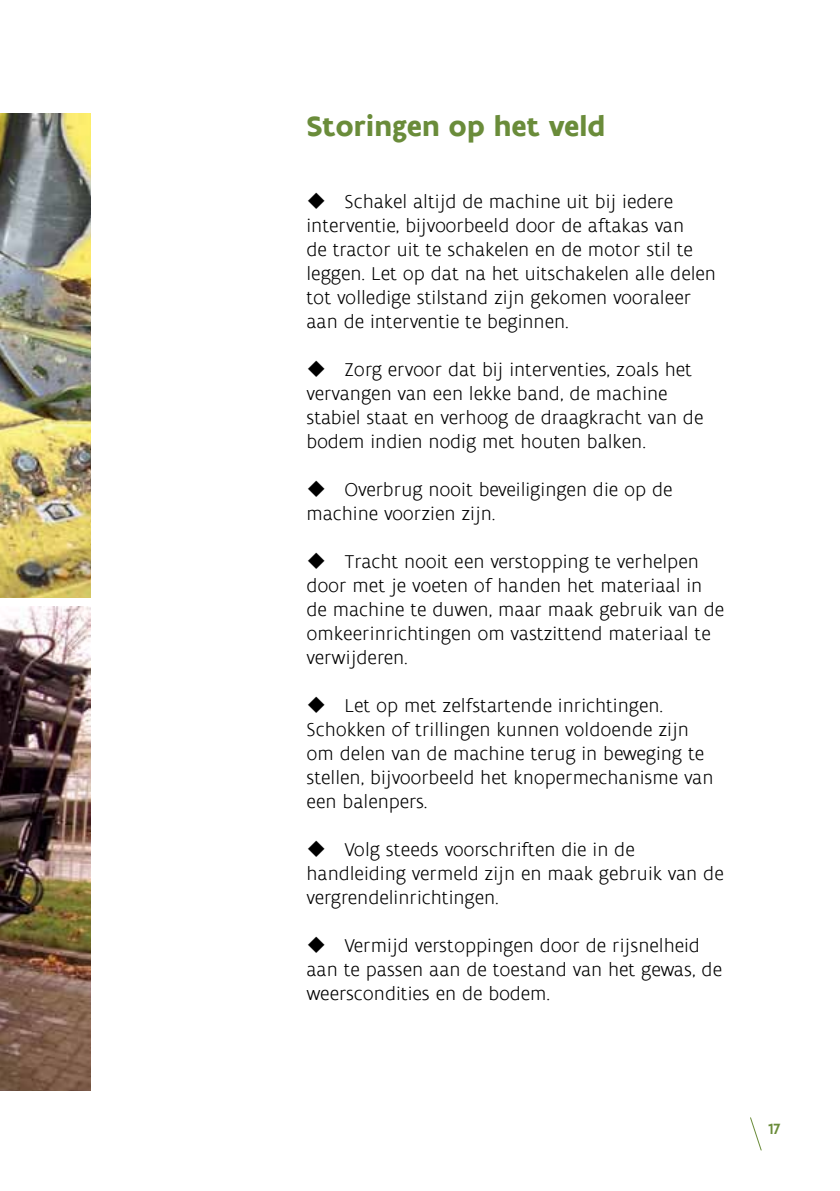
<style>
.page{position:relative;width:840px;height:1191px;background:#fff}
.page>*{position:absolute;margin:0;border:0;box-sizing:border-box;transform-origin:0 0}
.t1{font:700 30px "Flanders Art Sans";color:#6a8c3a}
.t2{font:300 20px/24px "Flanders Art Sans";color:#000}
.t3{font:500 16px "Flanders Art Sans";color:#6a8c3a}
</style>
<div class="page">
<svg style="left:750px;top:1117px;width:12px;height:34px"></svg>
<img style="left:0;top:607px;width:91px;height:483px">
<img style="left:0;top:113px;width:91px;height:484px">
<h1 class="t1" style="left:306px;top:107px;width:300px">Storingen op het veld</h1>
<p class="t2" style="left:306px;top:190px;width:411px">◆ Schakel altijd de machine uit bij iedere interventie, bijvoorbeeld door de aftakas van<br>de tractor uit te schakelen en de motor stil te leggen. Let op dat na het uitschakelen alle delen tot volledige stilstand zijn gekomen vooraleer aan de interventie te beginnen.</p>
<p class="t2" style="left:306px;top:358px;width:398px">◆ Zorg ervoor dat bij interventies, zoals het vervangen van een lekke band, de machine stabiel staat en verhoog de draagkracht van de bodem indien nodig met houten balken.</p>
<p class="t2" style="left:306px;top:478px;width:367px">◆ Overbrug nooit beveiligingen die op de machine voorzien zijn.</p>
<p class="t2" style="left:306px;top:550px;width:419px">◆ Tracht nooit een verstopping te verhelpen door met je voeten of handen het materiaal in de machine te duwen, maar maak gebruik van de omkeerinrichtingen om vastzittend materiaal te verwijderen.</p>
<p class="t2" style="left:306px;top:694px;width:408px">◆ Let op met zelfstartende inrichtingen.<br>Schokken of trillingen kunnen voldoende zijn om delen van de machine terug in beweging te stellen, bijvoorbeeld het knopermechanisme van een balenpers.</p>
<p class="t2" style="left:306px;top:838px;width:418px">◆ Volg steeds voorschriften die in de handleiding vermeld zijn en maak gebruik van de vergrendelinrichtingen.</p>
<p class="t2" style="left:306px;top:934px;width:417px">◆ Vermijd verstoppingen door de rijsnelheid aan te passen aan de toestand van het gewas, de weerscondities en de bodem.</p>
<p class="t3" style="left:768px;top:1118px;width:14px">17</p>
</div>
